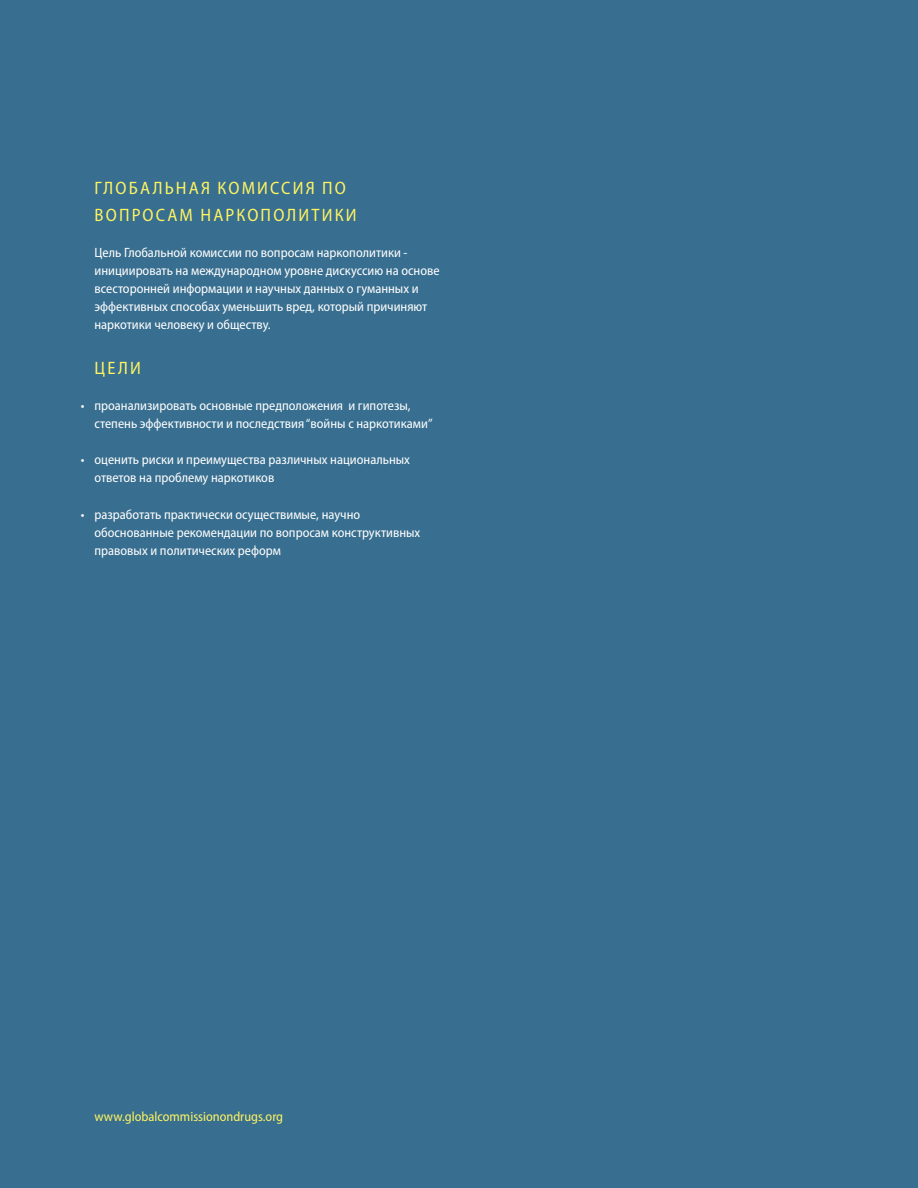
<style>
.page{position:relative;width:918px;height:1188px;background:#386e8f}
.page>*{position:absolute;margin:0;border:0;box-sizing:border-box;transform-origin:0 0}
.t1{font:semi-condensed 18px/27px "Myriad Pro";letter-spacing:.12em;color:#fff461}
.t2{font:semi-condensed 13.5px/18px "Myriad Pro";color:#fff}
.t3{font:semi-condensed 13.5px "Myriad Pro";color:#fff461}
</style>
<div class="page">
<p class="t1" style="left:94px;top:174px;width:264px">ГЛОБАЛЬНАЯ КОМИССИЯ ПО<br>ВОПРОСАМ НАРКОПОЛИТИКИ</p>
<p class="t2" style="left:94px;top:244px;width:347px">Цель Глобальной комиссии по вопросам наркополитики - инициировать на международном уровне дискуссию на основе всесторонней информации и научных данных о гуманных и эффективных способах уменьшить вред, который причиняют наркотики человеку и обществу.</p>
<p class="t1" style="left:94px;top:355px;width:48px">ЦЕЛИ</p>
<p class="t2" style="left:94px;top:397px;width:340px;text-indent:-14px">• проанализировать основные предположения и гипотезы, степень эффективности и последствия “войны с наркотиками”</p>
<p class="t2" style="left:94px;top:451px;width:317px;text-indent:-14px">• оценить риски и преимущества различных национальных ответов на проблему наркотиков</p>
<p class="t2" style="left:94px;top:505px;width:327px;text-indent:-14px">• разработать практически осуществимые, научно обоснованные рекомендации по вопросам конструктивных правовых и политических реформ</p>
<p class="t3" style="left:94px;top:1109px;width:190px">www.globalcommissionondrugs.org</p>
</div>
